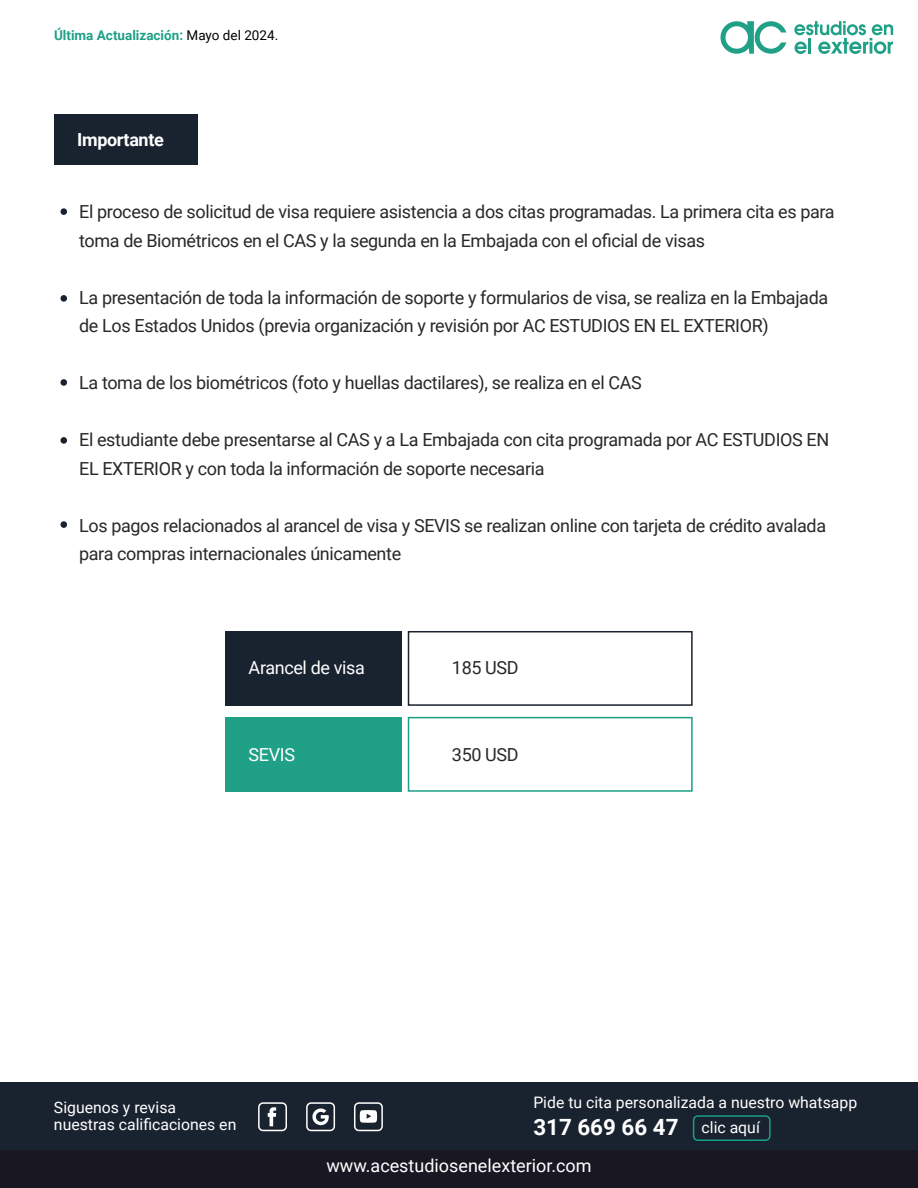
<style>
.page{position:relative;width:918px;height:1188px;background:#fff}
.page>*{position:absolute;margin:0;border:0;box-sizing:border-box;transform-origin:0 0}
.t1{font:700 22.35px "Roboto";color:#fff}
.t2{font:18px/28.5px "Roboto";letter-spacing:-.02em;color:#282827}
.t3{font:18px "Roboto";color:#fff}
.t4{font:18px "Roboto";letter-spacing:-.02em;color:#fff}
.t5{font:700 18px "Roboto";letter-spacing:-.02em;color:#fff}
.t6{font:15.75px/17.1px "Roboto";color:#fff}
.t7{font:700 13.5px "Roboto";color:#1fa087}
.s1{font-weight:400;color:#000}
.s2{font-weight:400;font-size:15.75px}
</style>
<div class="page">
<div style="left:1px;top:1082px;width:917px;height:106px;background:#19222f"></div>
<div style="left:1px;top:1150px;width:917px;height:38px;background:#191722"></div>
<svg style="left:794px;top:21px;width:99px;height:33px"></svg>
<svg style="left:720px;top:21px;width:66px;height:33px"></svg>
<svg style="left:268px;top:1107px;width:8px;height:19px"></svg>
<svg style="left:312px;top:1108px;width:17px;height:18px"></svg>
<div style="left:258px;top:1102px;width:29px;height:29px;border:2px solid #fff;border-radius:4px"></div>
<div style="left:306px;top:1102px;width:29px;height:29px;border:2px solid #fff;border-radius:4px"></div>
<div style="left:354px;top:1102px;width:29px;height:29px;border:2px solid #fff;border-radius:4px"></div>
<div style="left:693px;top:1115px;width:78px;height:26px;border:2px solid #1aa087;border-radius:4px"></div>
<svg style="left:360px;top:1110px;width:17px;height:13px"></svg>
<div style="left:60px;top:208px;width:7px;height:7px;background:#19222f;border-radius:50%"></div>
<div style="left:60px;top:379px;width:7px;height:7px;background:#19222f;border-radius:50%"></div>
<div style="left:60px;top:521px;width:7px;height:7px;background:#19222f;border-radius:50%"></div>
<div style="left:60px;top:295px;width:7px;height:7px;background:#19222f;border-radius:50%"></div>
<div style="left:60px;top:437px;width:7px;height:7px;background:#19222f;border-radius:50%"></div>
<div style="left:54px;top:115px;width:144px;height:50px;background:#19222f"></div>
<div style="left:225px;top:631px;width:177px;height:75px;background:#19222f"></div>
<div style="left:225px;top:717px;width:177px;height:75px;background:#1fa087"></div>
<div style="left:408px;top:631px;width:285px;height:75px;border:2px solid #19212e"></div>
<div style="left:408px;top:717px;width:285px;height:75px;border:2px solid #1aa087"></div>
<p class="t7" style="left:54px;top:26px;width:226px">Última Actualización: <span class="s1">Mayo del 2024.</span></p>
<p class="t5" style="left:77px;top:127px;width:88px">Importante</p>
<p class="t2" style="left:79px;top:197px;width:757px">El proceso de solicitud de visa requiere asistencia a dos citas programadas. La primera cita es para toma de Biométricos en el CAS y la segunda en la Embajada con el oficial de visas</p>
<p class="t2" style="left:79px;top:282px;width:751px">La presentación de toda la información de soporte y formularios de visa, se realiza en la Embajada de Los Estados Unidos (previa organización y revisión por AC ESTUDIOS EN EL EXTERIOR)</p>
<p class="t2" style="left:79px;top:368px;width:564px">La toma de los biométricos (foto y huellas dactilares), se realiza en el CAS</p>
<p class="t2" style="left:79px;top:425px;width:752px">El estudiante debe presentarse al CAS y a La Embajada con cita programada por AC ESTUDIOS EN<br>EL EXTERIOR y con toda la información de soporte necesaria</p>
<p class="t2" style="left:79px;top:510px;width:749px">Los pagos relacionados al arancel de visa y SEVIS se realizan online con tarjeta de crédito avalada para compras internacionales únicamente</p>
<p class="t4" style="left:249px;top:655px;width:118px">Arancel de visa</p>
<p class="t3" style="left:249px;top:742px;width:48px">SEVIS</p>
<p class="t2" style="left:452px;top:652px;width:68px">185 USD</p>
<p class="t2" style="left:452px;top:740px;width:68px">350 USD</p>
<p class="t6" style="left:54px;top:1098px;width:184px">Siguenos y revisa nuestras calificaciones en</p>
<p class="t6" style="left:533px;top:1094px;width:325px">Pide tu cita personalizada a nuestro whatsapp</p>
<p class="t1" style="left:533px;top:1112px;width:228px">317 669 66 47 <span class="s2">clic aquí</span></p>
<p class="t3" style="left:326px;top:1153px;width:267px">www.acestudiosenelexterior.com</p>
</div>
